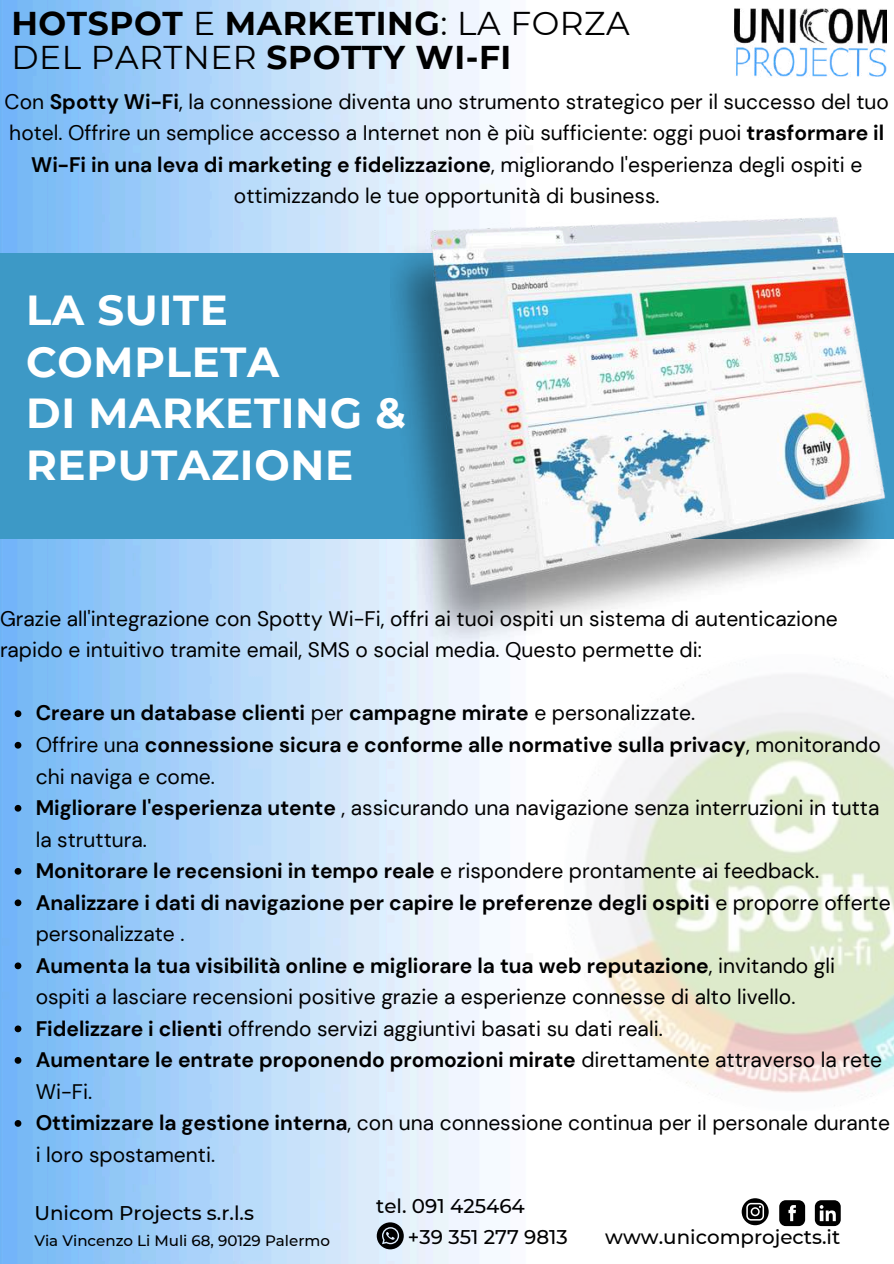
<style>
.page{position:relative;width:894px;height:1264px;background:#fff}
.page>*{position:absolute;margin:0;border:0;box-sizing:border-box;transform-origin:0 0}
.t1{font:700 41.85px/51.8px "Montserrat";letter-spacing:.015em;color:#fff}
.t2{font:700 32.85px/34.8px "Montserrat";letter-spacing:.015em;color:#000}
.t3{font:21px/31.5px "DM Sans";color:#000}
.t4{font:500 19.8px/31.5px "Montserrat";color:#000}
.t5{font:500 15px "Montserrat";color:#000}
.s1{font-weight:400}
.s2{font-weight:700}
</style>
<div class="page">
<img style="left:0;top:0;width:887px;height:1263px">
<svg style="left:814px;top:1200px;width:26px;height:25px"></svg>
<svg style="left:779px;top:1200px;width:25px;height:25px"></svg>
<svg style="left:741px;top:1198px;width:27px;height:27px"></svg>
<svg style="left:376px;top:1222px;width:27px;height:27px"></svg>
<img style="left:734px;top:9px;width:152px;height:69px">
<div style="left:0;top:253px;width:893px;height:286px;background:#3d99c6"></div>
<img style="left:390px;top:194px;width:497px;height:459px">
<img style="left:564px;top:655px;width:329px;height:455px">
<svg style="left:15px;top:710px;width:6px;height:7px"></svg>
<svg style="left:15px;top:742px;width:6px;height:6px"></svg>
<svg style="left:15px;top:805px;width:6px;height:6px"></svg>
<svg style="left:15px;top:868px;width:6px;height:6px"></svg>
<svg style="left:15px;top:899px;width:6px;height:7px"></svg>
<svg style="left:15px;top:962px;width:6px;height:7px"></svg>
<svg style="left:15px;top:1025px;width:6px;height:7px"></svg>
<svg style="left:15px;top:1057px;width:6px;height:6px"></svg>
<svg style="left:15px;top:1120px;width:6px;height:6px"></svg>
<h2 class="t2" style="left:11px;top:5px;width:619px">HOTSPOT <span class="s1">E</span> MARKETING<span class="s1">: LA FORZA<br>DEL PARTNER</span> SPOTTY WI-FI</h2>
<p class="t3" style="left:5px;top:86px;width:885px;text-align:center">Con <span class="s2">Spotty Wi-Fi</span>, la connessione diventa uno strumento strategico per il successo del tuo hotel. Offrire un semplice accesso a Internet non è più sufficiente: oggi puoi <span class="s2">trasformare il Wi-Fi in una leva di marketing e fidelizzazione</span>, migliorando l'esperienza degli ospiti e ottimizzando le tue opportunità di business.</p>
<h1 class="t1" style="left:26px;top:284px;width:381px">LA SUITE<br>COMPLETA<br>DI MARKETING &amp;<br>REPUTAZIONE</h1>
<p class="t3" style="left:0;top:603px;width:839px">Grazie all'integrazione con Spotty Wi-Fi, offri ai tuoi ospiti un sistema di autenticazione rapido e intuitivo tramite email, SMS o social media. Questo permette di:</p>
<p class="t3" style="left:36px;top:697px;width:856px"><span class="s2">Creare un database clienti</span> per <span class="s2">campagne mirate</span> e personalizzate.<br>Offrire una <span class="s2">connessione sicura e conforme alle normative sulla privacy</span>, monitorando chi naviga e come.<br><span class="s2">Migliorare l'esperienza utente</span> , assicurando una navigazione senza interruzioni in tutta la struttura.<br><span class="s2">Monitorare le recensioni in tempo reale</span> e rispondere prontamente ai feedback.<br><span class="s2">Analizzare i dati di navigazione per capire le preferenze degli ospiti</span> e proporre offerte personalizzate .<br><span class="s2">Aumenta la tua visibilità online e migliorare la tua web reputazione</span>, invitando gli ospiti a lasciare recensioni positive grazie a esperienze connesse di alto livello.<br><span class="s2">Fidelizzare i clienti</span> offrendo servizi aggiuntivi basati su dati reali.<br><span class="s2">Aumentare le entrate proponendo promozioni mirate</span> direttamente attraverso la rete Wi-Fi.<br><span class="s2">Ottimizzare la gestione interna</span>, con una connessione continua per il personale durante i loro spostamenti.</p>
<p class="t4" style="left:34px;top:1196px;width:221px">Unicom Projects s.r.l.s</p>
<p class="t5" style="left:34px;top:1231px;width:297px">Via Vincenzo Li Muli 68, 90129 Palermo</p>
<p class="t4" style="left:408px;top:1189px;width:161px;text-indent:-32px">tel. 091 425464<br>+39 351 277 9813</p>
<p class="t4" style="left:605px;top:1221px;width:236px">www.unicomprojects.it</p>
</div>
